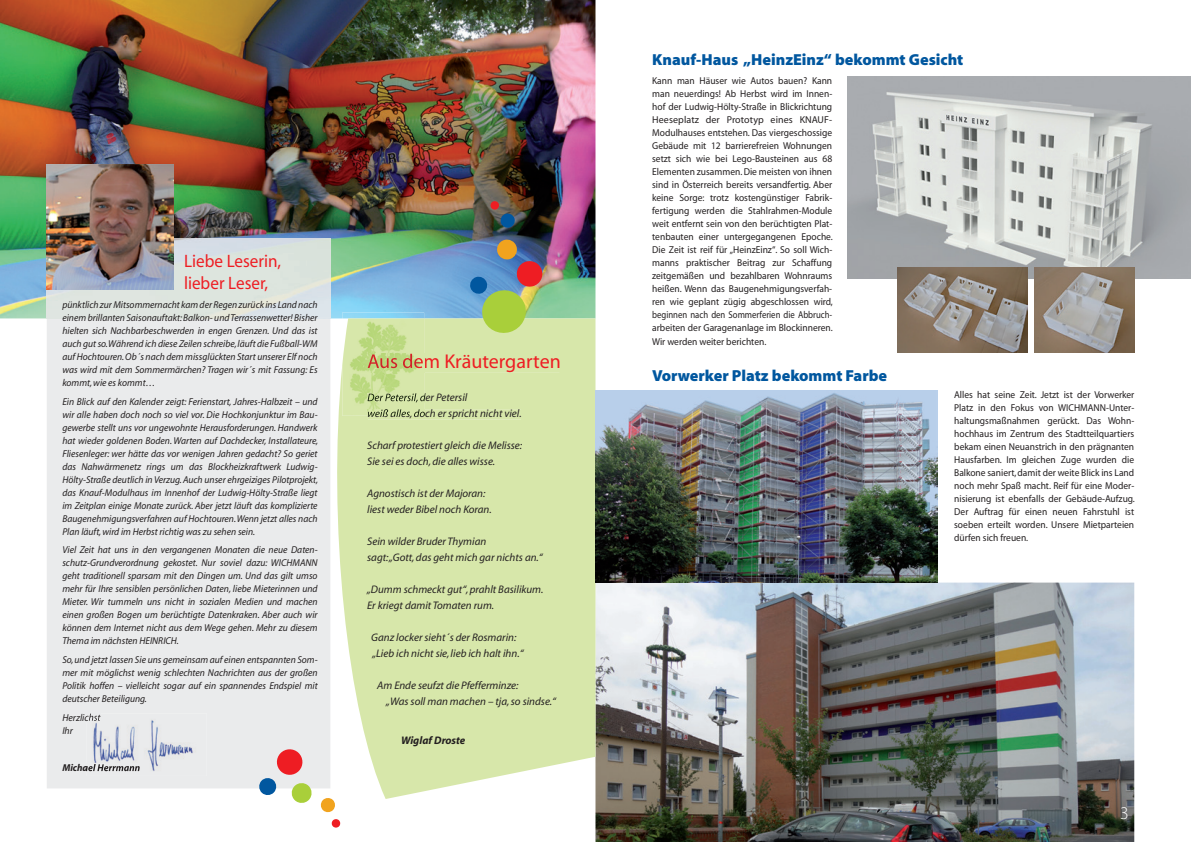
<style>
.page{position:relative;width:1191px;height:842px;background:#fff}
.page>*{position:absolute;margin:0;border:0;box-sizing:border-box;transform-origin:0 0}
.t1{font:20px "Myriad MM 400 600";color:#ee1d23}
.t2{font:18px/22px "Myriad MM 400 600";color:#ee1d23;scale:.95 1}
.t3{font:18px "Myriad MM 215 600";color:#fff}
.t4{font:16px "Myriad MM 830 600";color:#01579f}
.t5{font:11px/16px "Myriad MM It 400 600";color:#231f20}
.t6{font:11px "Myriad MM It 700 600";color:#231f20}
.t7{font:10px/13px "Myriad MM It 400 600";color:#231f20;text-align:justify;scale:.96 1}
.t8{font:10px/13px "Myriad MM 400 600";color:#231f20;text-align:justify;scale:.95 1}
.t9{font:10px/13px "Myriad MM It 400 600";color:#231f20}
</style>
<div class="page">
<img style="left:848px;top:77px;width:343px;height:202px">
<img style="left:595px;top:583px;width:539px;height:259px">
<img style="left:0;top:0;width:595px;height:318px">
<div style="left:47px;top:318px;width:280px;height:470px;background:#eaebec"></div>
<img style="left:47px;top:238px;width:283px;height:80px">
<div style="left:63px;top:714px;width:24px;height:7px;background:#eaebec"></div>
<div style="left:62px;top:764px;width:25px;height:7px;background:#eaebec"></div>
<img style="left:47px;top:164px;width:126px;height:125px">
<img style="left:87px;top:713px;width:120px;height:63px">
<img style="left:87px;top:714px;width:14px;height:7px">
<img style="left:87px;top:764px;width:53px;height:7px">
<svg style="left:327px;top:318px;width:268px;height:481px;background:#dbe9b4"></svg>
<div style="left:424px;top:354px;width:135px;height:18px;background:#d7e7aa"></div>
<div style="left:424px;top:393px;width:6px;height:9px;background:#d7e7aa"></div>
<svg style="left:368px;top:409px;width:153px;height:10px"></svg>
<svg style="left:320px;top:797px;width:16px;height:16px"></svg>
<svg style="left:258px;top:748px;width:55px;height:55px"></svg>
<svg style="left:331px;top:819px;width:10px;height:9px"></svg>
<img style="left:469px;top:238px;width:75px;height:97px">
<svg style="left:490px;top:201px;width:25px;height:28px"></svg>
<img style="left:342px;top:313px;width:82px;height:103px">
<img style="left:368px;top:354px;width:56px;height:18px">
<img style="left:367px;top:393px;width:57px;height:9px">
<img style="left:368px;top:409px;width:56px;height:7px">
<img style="left:595px;top:390px;width:342px;height:193px">
<img style="left:897px;top:267px;width:130px;height:86px">
<img style="left:1034px;top:267px;width:100px;height:86px">
<h2 class="t2" style="left:184px;top:251px;width:104px">Liebe Leserin, lieber Leser,</h2>
<p class="t7" style="left:62px;top:299px;width:267px">pünktlich zur Mitsommernacht kam der Regen zurück ins Land nach einem brillanten Saisonauftakt: Balkon- und Terrassenwetter! Bisher hielten sich Nachbarbeschwerden in engen Grenzen. Und das ist auch gut so. Während ich diese Zeilen schreibe, läuft die Fußball-WM auf Hochtouren. Ob´s nach dem missglückten Start unserer Elf noch was wird mit dem Sommermärchen? Tragen wir´s mit Fassung: Es kommt, wie es kommt…</p>
<p class="t7" style="left:62px;top:395px;width:268px">Ein Blick auf den Kalender zeigt: Ferienstart, Jahres-Halbzeit – und wir alle haben doch noch so viel vor. Die Hochkonjunktur im Bau&shy;gewerbe stellt uns vor ungewohnte Herausforderungen. Handwerk hat wieder goldenen Boden. Warten auf Dachdecker, Installateure, Fliesenleger: wer hätte das vor wenigen Jahren gedacht? So geriet das Nahwärmenetz rings um das Blockheizkraftwerk Ludwig-Hölty-Straße deutlich in Verzug. Auch unser ehrgeiziges Pilotprojekt, das Knauf-Modulhaus im Innenhof der Ludwig-Hölty-Straße liegt im Zeitplan einige Monate zurück. Aber jetzt läuft das komplizierte Baugenehmigungsverfahren auf Hochtouren. Wenn jetzt alles nach Plan läuft, wird im Herbst richtig was zu sehen sein.</p>
<p class="t7" style="left:62px;top:544px;width:267px">Viel Zeit hat uns in den vergangenen Monaten die neue Daten&shy;schutz-Grundverordnung gekostet. Nur soviel dazu: WICHMANN geht traditionell sparsam mit den Dingen um. Und das gilt umso mehr für Ihre sensiblen persönlichen Daten, liebe Mieterinnen und Mieter. Wir tummeln uns nicht in sozialen Medien und machen einen großen Bogen um berüchtigte Datenkraken. Aber auch wir können dem Internet nicht aus dem Wege gehen. Mehr zu diesem Thema im nächsten HEINRICH.</p>
<p class="t7" style="left:62px;top:654px;width:267px">So, und jetzt lassen Sie uns gemeinsam auf einen entspannten Som&shy;mer mit möglichst wenig schlechten Nachrichten aus der großen Politik hoffen – vielleicht sogar auf ein spannendes Endspiel mit deutscher Beteiligung.</p>
<p class="t9" style="left:62px;top:711px;width:40px">Herzlichst<br>Ihr</p>
<h1 class="t1" style="left:367px;top:352px;width:195px">Aus dem Kräutergarten</h1>
<p class="t5" style="left:367px;top:406px;width:156px">weiß alles, doch er spricht nicht viel.</p>
<p class="t5" style="left:367px;top:438px;width:156px">Scharf protestiert gleich die Melisse:<br>Sie sei es doch, die alles wisse.</p>
<p class="t5" style="left:367px;top:486px;width:126px">Agnostisch ist der Majoran: liest weder Bibel noch Koran.</p>
<p class="t5" style="left:367px;top:534px;width:177px">Sein wilder Bruder Thymian<br>sagt: „Gott, das geht mich gar nichts an.“</p>
<p class="t5" style="left:367px;top:582px;width:178px">„Dumm schmeckt gut“, prahlt Basilikum.<br>Er kriegt damit Tomaten rum.</p>
<p class="t5" style="left:371px;top:630px;width:154px">Ganz locker sieht´s der Rosmarin: „Lieb ich nicht sie, lieb ich halt ihn.“</p>
<p class="t5" style="left:386px;top:678px;width:171px;text-indent:-9px">Am Ende seufzt die Pfefferminze:<br>„Was soll man machen – tja, so sindse.“</p>
<p class="t6" style="left:401px;top:735px;width:66px">Wiglaf Droste</p>
<h3 class="t4" style="left:652px;top:51px;width:313px">Knauf-Haus „HeinzEinz“ bekommt Gesicht</h3>
<p class="t8" style="left:652px;top:75px;width:192px">Kann man Häuser wie Autos bauen? Kann man neuerdings! Ab Herbst wird im Innen&shy;hof der Ludwig-Hölty-Straße in Blickrichtung Heeseplatz der Prototyp eines KNAUF-Modulhauses entstehen. Das viergeschossige Gebäude mit 12 barrierefreien Wohnungen setzt sich wie bei Lego-Bausteinen aus 68<br>Elementen zusammen. Die meisten von ihnen sind in Österreich bereits versandfertig. Aber keine Sorge: trotz kostengünstiger Fabrik&shy;fertigung werden die Stahlrahmen-Module weit entfernt sein von den berüchtigten Plat&shy;tenbauten einer untergegangenen Epoche.<br>Die Zeit ist reif für „HeinzEinz“. So soll Wich&shy;manns praktischer Beitrag zur Schaffung zeitgemäßen und bezahlbaren Wohnraums heißen. Wenn das Baugenehmigungsverfah&shy;ren wie geplant zügig abgeschlossen wird, beginnen nach den Sommerferien die Abbruch&shy;arbeiten der Garagenanlage im Blockinneren.<br>Wir werden weiter berichten.</p>
<h3 class="t4" style="left:652px;top:368px;width:236px">Vorwerker Platz bekommt Farbe</h3>
<p class="t8" style="left:954px;top:388px;width:192px">Alles hat seine Zeit. Jetzt ist der Vorwerker Platz in den Fokus von WICHMANN-Unter&shy;haltungsmaßnahmen gerückt. Das Wohn&shy;hochhaus im Zentrum des Stadtteilquartiers bekam einen Neuanstrich in den prägnanten Hausfarben. Im gleichen Zuge wurden die Balkone saniert, damit der weite Blick ins Land noch mehr Spaß macht. Reif für eine Moder&shy;nisierung ist ebenfalls der Gebäude-Aufzug.<br>Der Auftrag für einen neuen Fahrstuhl ist soeben erteilt worden. Unsere Mietparteien dürfen sich freuen.</p>
<h2 class="t3" style="left:1120px;top:804px;width:10px">3</h2>
</div>
